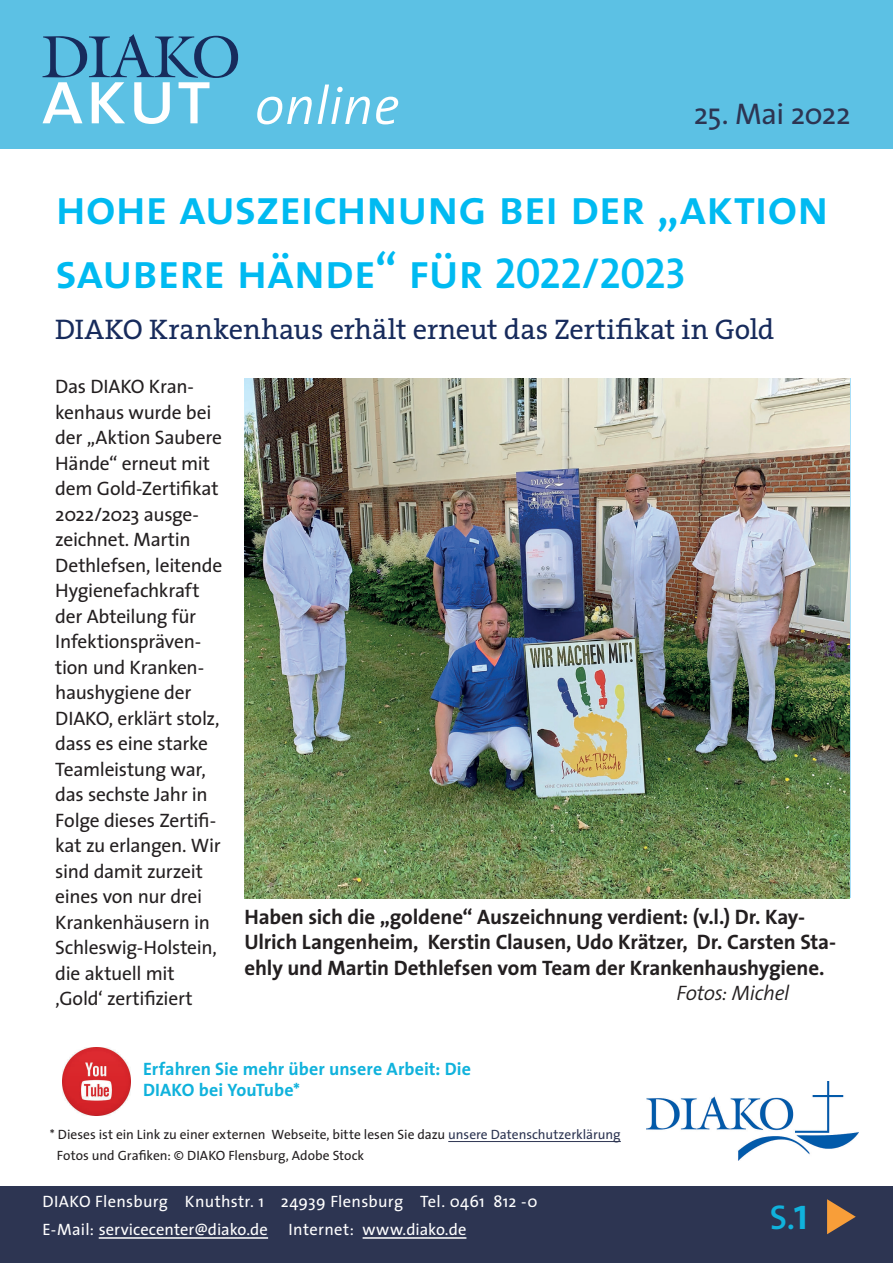
<style>
.page{position:relative;width:893px;height:1263px;background:#fff}
.page>*{position:absolute;margin:0;border:0;box-sizing:border-box;transform-origin:0 0}
.t1{font:italic 300 54px "The Sans";letter-spacing:.005em;color:#fff}
.t2{font:49.5px/64.5px "The Sans Semi Bold Caps";letter-spacing:-.025em;color:#00baf1}
.t3{font:34.5px "The Sans Semi Bold Caps";color:#10b2dc}
.t4{font:30px "The Sans";letter-spacing:-.025em;color:#2d3552}
.t5{font:28.5px "The Serif";color:#172b5c}
.t6{font:700 21px/25.5px "The Sans";letter-spacing:-.01em;color:#231f20}
.t7{font:italic 300 21px "The Sans";letter-spacing:-.015em;color:#231f20}
.t8{font:19.5px/25.5px "The Sans";letter-spacing:-.015em;color:#231f20}
.t9{font:700 18px/21px "The Sans";letter-spacing:.005em;color:#10b2dc}
.t10{font:16.5px/28px "The Sans";letter-spacing:.015em;color:#fff}
.t11{font:13.5px "The Sans";color:#231f20}
.s1{font-size:43.5px}
.s2{color:#2d3552}
.s3{font-family:"The Sans";font-weight:600;font-size:45px}
</style>
<div class="page">
<div style="left:0;top:1186px;width:893px;height:77px;background:#2d3552"></div>
<hr style="left:99px;top:1237px;width:169px;height:2px;background:#fff">
<hr style="left:363px;top:1237px;width:103px;height:2px;background:#fff">
<div style="left:0;top:0;width:893px;height:149px;background:#5cc1e4"></div>
<svg style="left:43px;top:34px;width:195px;height:90px"></svg>
<img style="left:646px;top:1081px;width:213px;height:79px">
<svg style="left:827px;top:1199px;width:29px;height:35px"></svg>
<img style="left:62px;top:1047px;width:68px;height:68px">
<hr style="left:448px;top:1141px;width:173px;height:1px;background:#2d3552">
<img style="left:245px;top:378px;width:605px;height:520px">
<h1 class="t1" style="left:255px;top:61px;width:146px">online</h1>
<h3 class="t4" style="left:694px;top:89px;width:158px">25. Mai 2022</h3>
<h2 class="t2" style="left:55px;top:173px;width:775px">hohe auszeichnung bei der „aktion saubere hände“ für <span class="s1">2022/2023</span></h2>
<h3 class="t5" style="left:55px;top:306px;width:721px">DIAKO Krankenhaus erhält erneut das Zertifikat in Gold</h3>
<p class="t8" style="left:55px;top:373px;width:169px">Das DIAKO Kran&shy;kenhaus wurde bei der „Aktion Saubere<br>Hände“ erneut mit dem Gold-Zertifikat<br>2022/2023 ausge&shy;zeichnet. Martin<br>Dethlefsen, leitende<br>Hygienefachkraft der Abteilung für<br>Infektionspräven&shy;tion und Kranken&shy;haushygiene der<br>DIAKO, erklärt stolz, dass es eine starke<br>Teamleistung war, das sechste Jahr in<br>Folge dieses Zertifi&shy;kat zu erlangen. Wir sind damit zurzeit eines von nur drei<br>Krankenhäusern in<br>Schleswig-Holstein, die aktuell mit ‚Gold‘ zertifiziert</p>
<p class="t6" style="left:244px;top:903px;width:593px">Haben sich die „goldene“ Auszeichnung verdient: (v.l.) Dr. Kay-<br>Ulrich Langenheim, Kerstin Clausen, Udo Krätzer, Dr. Carsten Sta&shy;ehly und Martin Dethlefsen vom Team der Krankenhaushygiene.</p>
<p class="t7" style="left:676px;top:976px;width:115px">Fotos: Michel</p>
<p class="t9" style="left:143px;top:1058px;width:329px">Erfahren Sie mehr über unsere Arbeit: Die<br>DIAKO bei YouTube*</p>
<p class="t11" style="left:50px;top:1123px;width:572px">* Dieses ist ein Link zu einer externen Webseite, bitte lesen Sie dazu <span class="s2">unsere Datenschutzerklärung</span></p>
<p class="t11" style="left:57px;top:1144px;width:309px">Fotos und Grafiken: © DIAKO Flensburg, Adobe Stock</p>
<p class="t10" style="left:43px;top:1187px;width:496px">DIAKO Flensburg Knuthstr. 1 24939 Flensburg Tel. 0461 812 -0<br>E-Mail: servicecenter@diako.de</p>
<p class="t10" style="left:289px;top:1215px;width:179px">Internet: www.diako.de</p>
<h3 class="t3" style="left:770px;top:1188px;width:41px">S.<span class="s3">1</span></h3>
</div>
